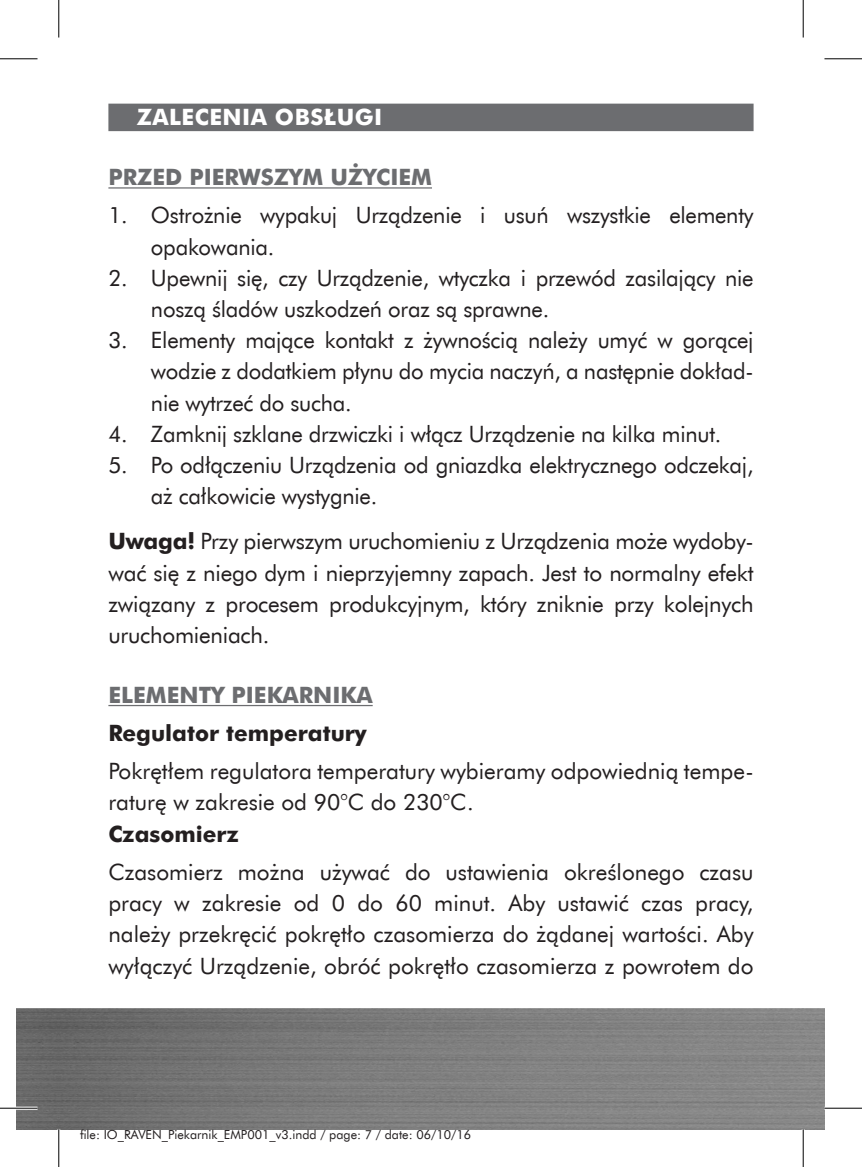
<style>
.page{position:relative;width:862px;height:1167px;background:#fff}
.page>*{position:absolute;margin:0;border:0;box-sizing:border-box;transform-origin:0 0}
.t1{font:22.5px/31.2px "Futura EU";letter-spacing:-.01em;color:#231f20}
.t2{font:700 22.5px "Futura EU";color:#6c6d70}
.t3{font:700 22.5px "Futura EU";color:#231f20}
.t4{font:700 22.5px "Futura EU";letter-spacing:.02em;color:#fff}
.t5{font:12.5px "Futura EU";color:#231f20}
.s1{font-weight:700}
</style>
<div class="page">
<img style="left:16px;top:1008px;width:808px;height:121px">
<div style="left:108px;top:104px;width:645px;height:27px;background:#6c6d70"></div>
<hr style="left:108px;top:187px;width:324px;height:1px;background:#6c6d70">
<hr style="left:108px;top:705px;width:265px;height:1px;background:#6c6d70">
<hr style="left:0;top:1106px;width:38px;height:3px;background:#fff">
<hr style="left:0;top:58px;width:38px;height:1px;background:#000">
<hr style="left:824px;top:58px;width:38px;height:1px;background:#000">
<hr style="left:0;top:1107px;width:38px;height:1px;background:#000">
<hr style="left:824px;top:1107px;width:38px;height:1px;background:#000">
<hr style="left:58px;top:0;width:1px;height:37px;background:#000">
<hr style="left:58px;top:1129px;width:1px;height:37px;background:#000">
<hr style="left:802px;top:0;width:1px;height:37px;background:#000">
<hr style="left:802px;top:1129px;width:1px;height:37px;background:#000">
<p class="t4" style="left:137px;top:103px;width:247px">ZALECENIA OBSŁUGI</p>
<p class="t2" style="left:108px;top:163px;width:325px">PRZED PIERWSZYM UŻYCIEM</p>
<p class="t1" style="left:151px;top:200px;width:604px;text-indent:-43px">1. Ostrożnie wypakuj Urządzenie i usuń wszystkie elementy opakowania.</p>
<p class="t1" style="left:151px;top:263px;width:604px;text-indent:-43px">2. Upewnij się, czy Urządzenie, wtyczka i przewód zasilający nie noszą śladów uszkodzeń oraz są sprawne.</p>
<p class="t1" style="left:151px;top:325px;width:604px;text-align:justify;text-indent:-43px">3. Elementy mające kontakt z żywnością należy umyć w gorącej wodzie z dodatkiem płynu do mycia naczyń, a następnie dokład&shy;nie wytrzeć do sucha.</p>
<p class="t1" style="left:108px;top:419px;width:614px">4. Zamknij szklane drzwiczki i włącz Urządzenie na kilka minut.</p>
<p class="t1" style="left:151px;top:450px;width:604px;text-indent:-43px">5. Po odłączeniu Urządzenia od gniazdka elektrycznego odczekaj, aż całkowicie wystygnie.</p>
<p class="t1" style="left:108px;top:526px;width:646px;text-align:justify"><span class="s1">Uwaga!</span> Przy pierwszym uruchomieniu z Urządzenia może wydoby&shy;wać się z niego dym i nieprzyjemny zapach. Jest to normalny efekt związany z procesem produkcyjnym, który zniknie przy kolejnych uruchomieniach.</p>
<p class="t2" style="left:108px;top:680px;width:266px">ELEMENTY PIEKARNIKA</p>
<p class="t3" style="left:108px;top:719px;width:260px">Regulator temperatury</p>
<p class="t1" style="left:108px;top:756px;width:646px">Pokrętłem regulatora temperatury wybieramy odpowiednią tempe&shy;raturę w zakresie od 90°C do 230°C.</p>
<p class="t3" style="left:108px;top:819px;width:132px">Czasomierz</p>
<p class="t1" style="left:108px;top:857px;width:646px;text-align:justify">Czasomierz można używać do ustawienia określonego czasu pracy w zakresie od 0 do 60 minut. Aby ustawić czas pracy, należy przekręcić pokrętło czasomierza do żądanej wartości. Aby wyłączyć Urządzenie, obróć pokrętło czasomierza z powrotem do</p>
<p class="t5" style="left:80px;top:1126px;width:392px">file: IO_RAVEN_Piekarnik_EMP001_v3.indd / page: 7 / date: 06/10/16</p>
</div>
